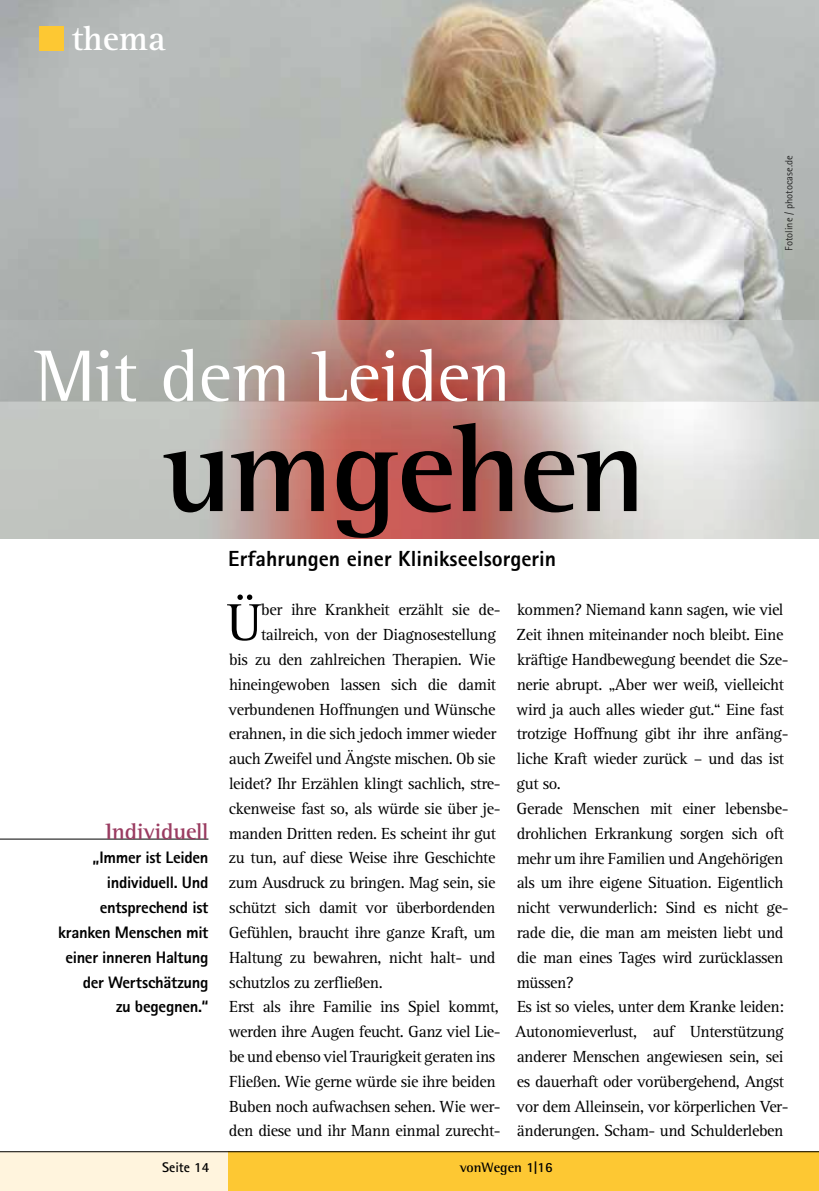
<style>
.page{position:relative;width:819px;height:1191px;background:#fff}
.page>*{position:absolute;margin:0;border:0;box-sizing:border-box;transform-origin:0 0}
.t1{font:700 126px "Rotis Semi Serif";letter-spacing:-.015em;color:#000}
.t2{font:74.38px "Rotis Semi Serif";color:#fff}
.t3{font:53.9px "Rotis Serif";color:#000}
.t4{font:700 35px "Rotis Serif";color:#fff}
.t5{font:700 22.75px "Rotis Semi Serif";color:#9a3c61}
.t6{font:800 21.88px "Rotis Sans Serif";color:#000}
.t7{font:16.62px/24.8px "Rotis Serif";letter-spacing:-.025em;color:#000}
.t8{font:800 16.62px/24.8px "Rotis Sans Serif";letter-spacing:-.02em;color:#000;text-align:right}
.t9{font:700 14px "Rotis Semi Serif";color:#000}
.t10{font:700 14px "Rotis Sans Serif";color:#000}
.t11{font:10.5px "Rotis Sans Serif";color:#000}
.s1{font-family:"Rotis Sans Serif"}
</style>
<div class="page">
<img style="left:0;top:0;width:819px;height:321px">
<div style="left:0;top:1151px;width:819px;height:40px;background:#fff4dd"></div>
<div style="left:228px;top:1151px;width:591px;height:40px;background:#fdc833"></div>
<hr style="left:0;top:1151px;width:819px;height:1px;background:#000">
<hr style="left:0;top:838px;width:208px;height:1px;background:#000">
<img style="left:0;top:321px;width:819px;height:217px">
<div style="left:40px;top:26px;width:24px;height:24px;background:#fdc833"></div>
<h3 class="t4" style="left:71px;top:18px;width:96px">thema</h3>
<h2 class="t2" style="left:35px;top:332px;width:477px">Mit dem Leiden</h2>
<h1 class="t1" style="left:162px;top:393px;width:485px">umgehen</h1>
<h3 class="t6" style="left:228px;top:544px;width:329px">Erfahrungen einer Klinikseelsorgerin</h3>
<p class="t11" style="left:782px;top:251px;width:97px;rotate:-90deg">Fotoline / photocase.de</p>
<h3 class="t5" style="left:105px;top:817px;width:104px">Individuell</h3>
<p class="t8" style="left:58px;top:845px;width:152px">„Immer ist Leiden individuell. Und entsprechend ist kranken Menschen mit einer inneren Haltung der Wertschätzung<br>zu begegnen.“</p>
<h3 class="t3" style="left:227px;top:591px;width:36px">Ü</h3>
<p class="t7" style="left:261px;top:598px;width:241px">ber ihre Krankheit erzählt sie de-</p>
<p class="t7" style="left:261px;top:622px;width:236px">tailreich, von der Diagnosestellung</p>
<p class="t7" style="left:229px;top:647px;width:268px">bis zu den zahlreichen Therapien. Wie</p>
<p class="t7" style="left:229px;top:672px;width:268px">hineingewoben lassen sich die damit</p>
<p class="t7" style="left:228px;top:697px;width:268px">verbundenen Hoffnungen und Wünsche</p>
<p class="t7" style="left:229px;top:722px;width:269px">erahnen, in die sich jedoch immer wieder</p>
<p class="t7" style="left:229px;top:746px;width:268px">auch Zweifel und Ängste mischen. Ob sie</p>
<p class="t7" style="left:229px;top:771px;width:273px">leidet? Ihr Erzählen klingt sachlich, stre-</p>
<p class="t7" style="left:229px;top:796px;width:273px">ckenweise fast so, als würde sie über je-</p>
<p class="t7" style="left:229px;top:821px;width:269px">manden Dritten reden. Es scheint ihr gut</p>
<p class="t7" style="left:229px;top:846px;width:268px">zu tun, auf diese Weise ihre Geschichte</p>
<p class="t7" style="left:229px;top:871px;width:268px">zum Ausdruck zu bringen. Mag sein, sie</p>
<p class="t7" style="left:229px;top:895px;width:268px">schützt sich damit vor überbordenden</p>
<p class="t7" style="left:229px;top:920px;width:268px">Gefühlen, braucht ihre ganze Kraft, um</p>
<p class="t7" style="left:229px;top:945px;width:268px">Haltung zu bewahren, nicht halt- und</p>
<p class="t7" style="left:229px;top:970px;width:155px">schutzlos zu zerfließen.</p>
<p class="t7" style="left:229px;top:995px;width:271px">Erst als ihre Familie ins Spiel kommt,</p>
<p class="t7" style="left:229px;top:1019px;width:273px">werden ihre Augen feucht. Ganz viel Lie-</p>
<p class="t7" style="left:229px;top:1044px;width:268px">be und ebenso viel Traurigkeit geraten ins</p>
<p class="t7" style="left:229px;top:1069px;width:268px">Fließen. Wie gerne würde sie ihre beiden</p>
<p class="t7" style="left:229px;top:1094px;width:273px">Buben noch aufwachsen sehen. Wie wer-</p>
<p class="t7" style="left:229px;top:1119px;width:273px">den diese und ihr Mann einmal zurecht-</p>
<p class="t7" style="left:515px;top:598px;width:275px">kommen? Niemand kann sagen, wie viel Zeit ihnen miteinander noch bleibt. Eine kräftige Handbewegung beendet die Sze&shy;nerie abrupt. „Aber wer weiß, vielleicht wird ja auch alles wieder gut.“ Eine fast trotzige Hoffnung gibt ihr ihre anfäng&shy;liche Kraft wieder zurück – und das ist gut so.<br>Gerade Menschen mit einer lebensbe&shy;drohlichen Erkrankung sorgen sich oft mehr um ihre Familien und Angehörigen als um ihre eigene Situation. Eigentlich nicht verwunderlich: Sind es nicht ge&shy;rade die, die man am meisten liebt und die man eines Tages wird zurücklassen müssen?<br>Es ist so vieles, unter dem Kranke leiden:<br>Autonomieverlust, auf Unterstützung anderer Menschen angewiesen sein, sei es dauerhaft oder vorübergehend, Angst vor dem Alleinsein, vor körperlichen Ver&shy;änderungen. Scham- und Schulderleben</p>
<p class="t10" style="left:162px;top:1158px;width:49px">Seite 14</p>
<p class="t9" style="left:459px;top:1159px;width:94px">vonWegen <span class="s1">1|16</span></p>
</div>
